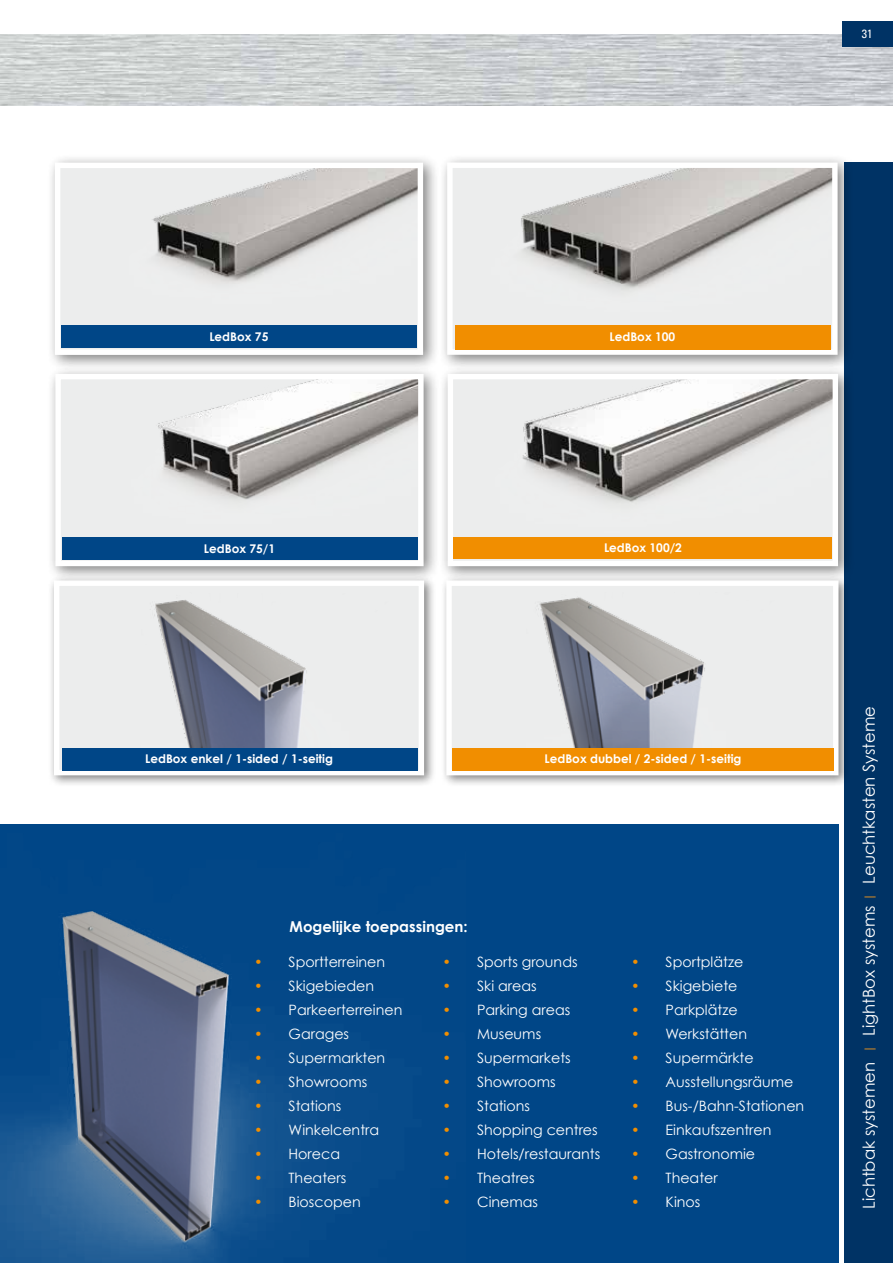
<style>
.page{position:relative;width:893px;height:1263px;background:#fff}
.page>*{position:absolute;margin:0;border:0;box-sizing:border-box;transform-origin:0 0}
.t1{font:16.5px "Century Gothic";color:#fff}
.t2{font:700 15px "Century Gothic";color:#fff}
.t3{font:14.25px "Century Gothic";color:#fff}
.t4{font:700 12px "Century Gothic";color:#fff}
.t5{font:condensed 12px "Univers";color:#fff}
.s1{color:#f18e00}
.s2{font-size:12px;color:#f3971b}
</style>
<div class="page">
<div style="left:845px;top:162px;width:48px;height:1101px;background:#003365"></div>
<div style="left:0;top:824px;width:839px;height:439px;background:#004687"></div>
<img style="left:0;top:911px;width:343px;height:352px">
<div style="left:48px;top:574px;width:388px;height:213px;background:#000;opacity:.5"></div>
<div style="left:57px;top:583px;width:364px;height:190px;background:#eceded"></div>
<img style="left:154px;top:600px;width:153px;height:148px">
<div style="left:54px;top:580px;width:370px;height:195px;border:5px solid #fff"></div>
<div style="left:62px;top:748px;width:356px;height:23px;background:#004687"></div>
<div style="left:440px;top:574px;width:411px;height:213px;background:#000;opacity:.5"></div>
<div style="left:449px;top:583px;width:387px;height:190px;background:#eceded"></div>
<img style="left:539px;top:597px;width:166px;height:151px">
<div style="left:446px;top:580px;width:392px;height:195px;border:5px solid #fff"></div>
<div style="left:452px;top:748px;width:381px;height:23px;background:#f18e00"></div>
<div style="left:439px;top:154px;width:415px;height:218px;background:#000;opacity:.5"></div>
<img style="left:453px;top:168px;width:379px;height:181px">
<div style="left:447px;top:162px;width:391px;height:193px;border:5px solid #fff"></div>
<div style="left:455px;top:325px;width:376px;height:24px;background:#f18e00"></div>
<div style="left:46px;top:154px;width:393px;height:218px;background:#000;opacity:.5"></div>
<img style="left:61px;top:169px;width:356px;height:180px">
<div style="left:55px;top:163px;width:368px;height:192px;border:5px solid #fff"></div>
<div style="left:439px;top:365px;width:416px;height:218px;background:#000;opacity:.5"></div>
<img style="left:454px;top:380px;width:378px;height:180px">
<div style="left:448px;top:374px;width:390px;height:192px;border:5px solid #fff"></div>
<div style="left:453px;top:537px;width:379px;height:22px;background:#f18e00"></div>
<div style="left:47px;top:365px;width:393px;height:218px;background:#000;opacity:.5"></div>
<img style="left:61px;top:380px;width:357px;height:180px">
<div style="left:55px;top:374px;width:369px;height:192px;border:5px solid #fff"></div>
<div style="left:62px;top:537px;width:356px;height:23px;background:#004687"></div>
<div style="left:61px;top:325px;width:356px;height:23px;background:#004687"></div>
<img style="left:1px;top:34px;width:892px;height:71px">
<div style="left:842px;top:21px;width:51px;height:26px;background:#003365"></div>
<p class="t5" style="left:862px;top:26px;width:13px">3119</p>
<p class="t4" style="left:209px;top:329px;width:61px">LedBox 75</p>
<p class="t4" style="left:609px;top:329px;width:67px">LedBox 100</p>
<p class="t4" style="left:204px;top:541px;width:73px">LedBox 75/1</p>
<p class="t4" style="left:604px;top:540px;width:79px">LedBox 100/2</p>
<p class="t4" style="left:145px;top:751px;width:189px">LedBox enkel / 1-sided / 1-seitig</p>
<p class="t4" style="left:544px;top:751px;width:199px">LedBox dubbel / 2-sided / 1-seitig</p>
<p class="t2" style="left:289px;top:917px;width:180px">Mogelijke toepassingen:</p>
<p class="t3" style="left:254px;top:953px;width:133px"><span class="s1">•</span> Sportterreinen</p>
<p class="t3" style="left:254px;top:977px;width:121px"><span class="s1">•</span> Skigebieden</p>
<p class="t3" style="left:254px;top:1001px;width:150px"><span class="s1">•</span> Parkeerterreinen</p>
<p class="t3" style="left:254px;top:1025px;width:97px"><span class="s1">•</span> Garages</p>
<p class="t3" style="left:254px;top:1049px;width:133px"><span class="s1">•</span> Supermarkten</p>
<p class="t3" style="left:254px;top:1073px;width:115px"><span class="s1">•</span> Showrooms</p>
<p class="t3" style="left:254px;top:1097px;width:89px"><span class="s1">•</span> Stations</p>
<p class="t3" style="left:254px;top:1121px;width:127px"><span class="s1">•</span> Winkelcentra</p>
<p class="t3" style="left:254px;top:1145px;width:88px"><span class="s1">•</span> Horeca</p>
<p class="t3" style="left:254px;top:1169px;width:94px"><span class="s1">•</span> Theaters</p>
<p class="t3" style="left:254px;top:1193px;width:108px"><span class="s1">•</span> Bioscopen</p>
<p class="t3" style="left:443px;top:953px;width:137px"><span class="s1">•</span> Sports grounds</p>
<p class="t3" style="left:443px;top:977px;width:96px"><span class="s1">•</span> Ski areas</p>
<p class="t3" style="left:443px;top:1001px;width:129px"><span class="s1">•</span> Parking areas</p>
<p class="t3" style="left:443px;top:1025px;width:100px"><span class="s1">•</span> Museums</p>
<p class="t3" style="left:443px;top:1049px;width:130px"><span class="s1">•</span> Supermarkets</p>
<p class="t3" style="left:443px;top:1073px;width:115px"><span class="s1">•</span> Showrooms</p>
<p class="t3" style="left:443px;top:1097px;width:89px"><span class="s1">•</span> Stations</p>
<p class="t3" style="left:443px;top:1121px;width:157px"><span class="s1">•</span> Shopping centres</p>
<p class="t3" style="left:443px;top:1145px;width:159px"><span class="s1">•</span> Hotels/restaurants</p>
<p class="t3" style="left:443px;top:1169px;width:94px"><span class="s1">•</span> Theatres</p>
<p class="t3" style="left:443px;top:1193px;width:97px"><span class="s1">•</span> Cinemas</p>
<p class="t3" style="left:631px;top:953px;width:114px"><span class="s1">•</span> Sportplätze</p>
<p class="t3" style="left:631px;top:977px;width:108px"><span class="s1">•</span> Skigebiete</p>
<p class="t3" style="left:631px;top:1001px;width:108px"><span class="s1">•</span> Parkplätze</p>
<p class="t3" style="left:631px;top:1025px;width:117px"><span class="s1">•</span> Werkstätten</p>
<p class="t3" style="left:631px;top:1049px;width:124px"><span class="s1">•</span> Supermärkte</p>
<p class="t3" style="left:631px;top:1073px;width:164px"><span class="s1">•</span> Ausstellungsräume</p>
<p class="t3" style="left:631px;top:1097px;width:175px"><span class="s1">•</span> Bus-/Bahn-Stationen</p>
<p class="t3" style="left:631px;top:1121px;width:142px"><span class="s1">•</span> Einkaufszentren</p>
<p class="t3" style="left:631px;top:1145px;width:126px"><span class="s1">•</span> Gastronomie</p>
<p class="t3" style="left:631px;top:1169px;width:88px"><span class="s1">•</span> Theater</p>
<p class="t3" style="left:631px;top:1193px;width:71px"><span class="s1">•</span> Kinos</p>
<p class="t1" style="left:859px;top:1209px;width:504px;rotate:-90deg">Lichtbak systemen <span class="s2">|</span> LightBox systems <span class="s2">|</span> Leuchtkasten Systeme</p>
</div>
